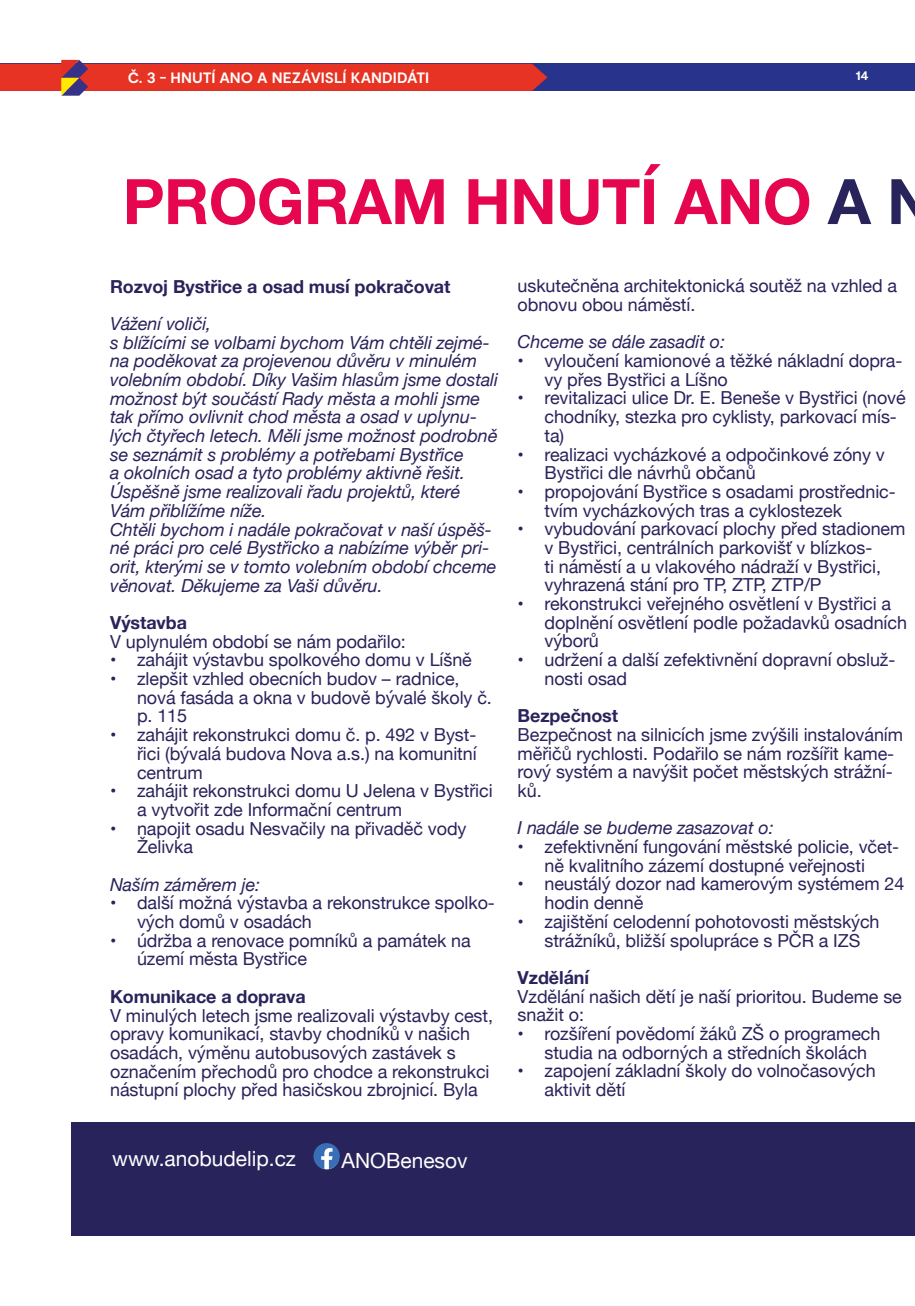
<style>
.page{position:relative;width:915px;height:1306px;background:#fff}
.page>*{position:absolute;margin:0;border:0;box-sizing:border-box;transform-origin:0 0}
.t1{font:700 62.7px "Helvetica Neue";letter-spacing:-.01em;color:#e5064f}
.t2{font:20.85px "Helvetica Neue";color:#fff}
.t3{font:18px/18.8px "Helvetica Neue";letter-spacing:-.005em;color:#29235c}
.t4{font:italic 18px/18.8px "Helvetica Neue";letter-spacing:-.005em;color:#29235c}
.t5{font:700 18px "Helvetica Neue";letter-spacing:-.005em;color:#29235c}
.t6{font:700 15px "Moderat";color:#fff}
.t7{font:700 13.5px "Moderat";color:#fff}
.s1{color:#29235c}
</style>
<div class="page">
<div style="left:0;top:64px;width:914px;height:27px;background:#28348b"></div>
<div style="left:72px;top:1122px;width:842px;height:114px;background:#29235c"></div>
<svg style="left:313px;top:1143px;width:26px;height:26px"></svg>
<svg style="left:0;top:60px;width:547px;height:36px"></svg>
<p class="t6" style="left:128px;top:69px;width:303px">Č. 3 - HNUTÍ ANO A NEZÁVISLÍ KANDIDÁTI</p>
<p class="t7" style="left:855px;top:68px;width:15px">14</p>
<h1 class="t1" style="left:123px;top:152px;width:812px">PROGRAM HNUTÍ ANO <span class="s1">A N</span></h1>
<p class="t5" style="left:110px;top:272px;width:342px">Rozvoj Bystřice a osad musí pokračovat</p>
<p class="t4" style="left:110px;top:315px;width:389px">Vážení voliči,<br>s blížícími se volbami bychom Vám chtěli zejmé&shy;na poděkovat za projevenou důvěru v minulém volebním období. Díky Vašim hlasům jsme dostali možnost být součástí Rady města a mohli jsme tak přímo ovlivnit chod města a osad v uplynu&shy;lých čtyřech letech. Měli jsme možnost podrobně se seznámit s problémy a potřebami Bystřice<br>a okolních osad a tyto problémy aktivně řešit.<br>Úspěšně jsme realizovali řadu projektů, které Vám přiblížíme níže.<br>Chtěli bychom i nadále pokračovat v naší úspěš&shy;né práci pro celé Bystřicko a nabízíme výběr pri&shy;orit, kterými se v tomto volebním období chceme věnovat. Děkujeme za Vaši důvěru.</p>
<p class="t5" style="left:110px;top:608px;width:78px">Výstavba</p>
<p class="t3" style="left:110px;top:633px;width:297px">V uplynulém období se nám podařilo:</p>
<p class="t3" style="left:110px;top:651px;width:363px">• zahájit výstavbu spolkového domu v Líšně</p>
<p class="t3" style="left:137px;top:670px;width:356px;text-indent:-27px">• zlepšit vzhled obecních budov – radnice, nová fasáda a okna v budově bývalé školy č. p. 115</p>
<p class="t3" style="left:137px;top:726px;width:341px;text-align:justify;text-indent:-27px">• zahájit rekonstrukci domu č. p. 492 v Byst&shy;řici (bývalá budova Nova a.s.) na komunitní centrum</p>
<p class="t3" style="left:137px;top:782px;width:357px;text-indent:-27px">• zahájit rekonstrukci domu U Jelena v Bystřici a vytvořit zde Informační centrum</p>
<p class="t3" style="left:137px;top:819px;width:331px;text-indent:-27px">• napojit osadu Nesvačily na přivaděč vody<br>Želivka</p>
<p class="t4" style="left:110px;top:876px;width:151px">Naším záměrem je:</p>
<p class="t3" style="left:137px;top:894px;width:359px;text-indent:-27px">• další možná výstavba a rekonstrukce spolko&shy;vých domů v osadách</p>
<p class="t3" style="left:137px;top:932px;width:335px;text-indent:-27px">• údržba a renovace pomníků a památek na území města Bystřice</p>
<p class="t5" style="left:110px;top:982px;width:197px">Komunikace a doprava</p>
<p class="t3" style="left:110px;top:1006px;width:384px">V minulých letech jsme realizovali výstavby cest, opravy komunikací, stavby chodníků v našich osadách, výměnu autobusových zastávek s označením přechodů pro chodce a rekonstrukci nástupní plochy před hasičskou zbrojnicí. Byla</p>
<p class="t3" style="left:517px;top:277px;width:381px">uskutečněna architektonická soutěž na vzhled a obnovu obou náměstí.</p>
<p class="t4" style="left:517px;top:333px;width:209px">Chceme se dále zasadit o:</p>
<p class="t3" style="left:544px;top:352px;width:359px;text-indent:-27px">• vyloučení kamionové a těžké nákladní dopra&shy;vy přes Bystřici a Líšno</p>
<p class="t3" style="left:544px;top:390px;width:362px;text-indent:-27px">• revitalizaci ulice Dr. E. Beneše v Bystřici (nové chodníky, stezka pro cyklisty, parkovací mís&shy;ta)</p>
<p class="t3" style="left:544px;top:446px;width:342px;text-indent:-27px">• realizaci vycházkové a odpočinkové zóny v<br>Bystřici dle návrhů občanů</p>
<p class="t3" style="left:544px;top:483px;width:352px;text-indent:-27px">• propojování Bystřice s osadami prostřednic&shy;tvím vycházkových tras a cyklostezek</p>
<p class="t3" style="left:544px;top:520px;width:362px;text-indent:-27px">• vybudování parkovací plochy před stadionem v Bystřici, centrálních parkovišť v blízkos-<br>ti náměstí a u vlakového nádraží v Bystřici, vyhrazená stání pro TP, ZTP, ZTP/P</p>
<p class="t3" style="left:544px;top:595px;width:364px;text-indent:-27px">• rekonstrukci veřejného osvětlení v Bystřici a doplnění osvětlení podle požadavků osadních výborů</p>
<p class="t3" style="left:544px;top:651px;width:352px;text-indent:-27px">• udržení a další zefektivnění dopravní obsluž&shy;nosti osad</p>
<p class="t5" style="left:517px;top:701px;width:102px">Bezpečnost</p>
<p class="t3" style="left:517px;top:726px;width:387px">Bezpečnost na silnicích jsme zvýšili instalováním měřičů rychlosti. Podařilo se nám rozšířit kame&shy;rový systém a navýšit počet městských strážní&shy;ků.</p>
<p class="t4" style="left:517px;top:819px;width:258px">I nadále se budeme zasazovat o:</p>
<p class="t3" style="left:517px;top:838px;width:383px;text-align:center">• zefektivnění fungování městské policie, včet&shy;ně kvalitního zázemí dostupné veřejnosti</p>
<p class="t3" style="left:544px;top:875px;width:361px;text-indent:-27px">• neustálý dozor nad kamerovým systémem 24 hodin denně</p>
<p class="t3" style="left:517px;top:913px;width:363px;text-align:center">• zajištění celodenní pohotovosti městských strážníků, bližší spolupráce s PČR a IZS</p>
<p class="t5" style="left:517px;top:963px;width:73px">Vzdělání</p>
<p class="t3" style="left:517px;top:987px;width:385px">Vzdělání našich dětí je naší prioritou. Budeme se snažit o:</p>
<p class="t3" style="left:544px;top:1025px;width:337px;text-indent:-27px">• rozšíření povědomí žáků ZŠ o programech studia na odborných a středních školách</p>
<p class="t3" style="left:544px;top:1062px;width:332px;text-indent:-27px">• zapojení základní školy do volnočasových aktivit dětí</p>
<p class="t2" style="left:112px;top:1143px;width:185px">www.anobudelip.cz</p>
<p class="t2" style="left:341px;top:1145px;width:127px">ANOBenesov</p>
</div>
